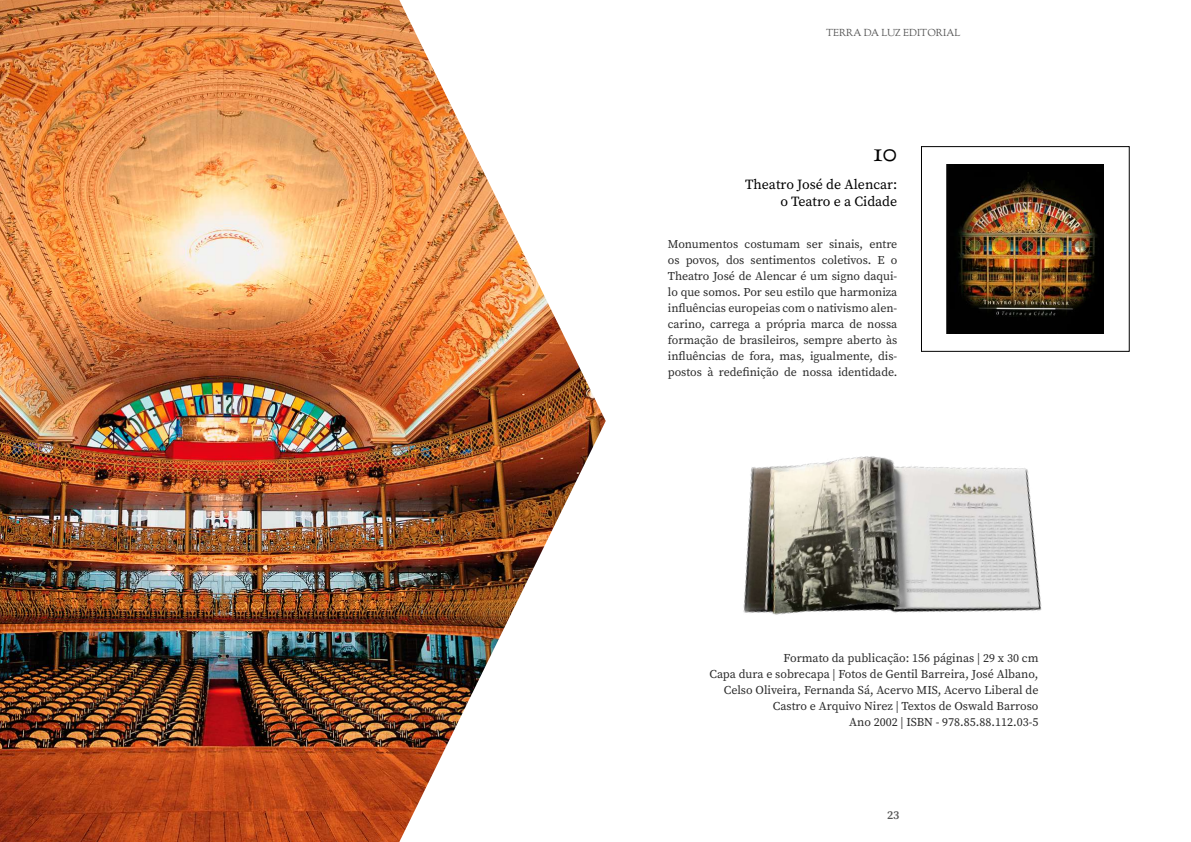
<style>
.page{position:relative;width:1191px;height:842px;background:#fff}
.page>*{position:absolute;margin:0;border:0;box-sizing:border-box;transform-origin:0 0}
.t1{font:27.9px "OFL Goudy St M";color:#000}
.t2{font:13.9px/16.7px "Source Serif Pro";color:#000;text-align:right}
.t3{font:12px/16px "Source Serif Pro";color:#2b2b2b;text-align:right}
.t4{font:600 12px "Source Serif Pro";color:#575757}
.t5{font:11.9px/15.9px "Source Serif Pro";letter-spacing:-.005em;color:#2b2b2b;text-align:justify}
.t6{font:10px "OFL Goudy St M";color:#575757}
</style>
<div class="page">
<img style="left:0;top:0;width:606px;height:842px">
<div style="left:921px;top:146px;width:208px;height:206px;border:1px solid #000"></div>
<img style="left:743px;top:456px;width:299px;height:159px">
<img style="left:946px;top:165px;width:158px;height:168px">
<p class="t6" style="left:826px;top:27px;width:136px">TERRA DA LUZ EDITORIAL</p>
<h1 class="t1" style="left:873px;top:134px;width:25px">10</h1>
<p class="t2" style="left:745px;top:176px;width:154px">Theatro José de Alencar: o Teatro e a Cidade</p>
<p class="t5" style="left:668px;top:236px;width:231px">Monumentos costumam ser sinais, entre os povos, dos sentimentos coletivos. E o Theatro José de Alencar é um signo daqui&shy;lo que somos. Por seu estilo que harmoniza influências europeias com o nativismo alen&shy;carino, carrega a própria marca de nossa formação de brasileiros, sempre aberto às influências de fora, mas, igualmente, dis&shy;postos à redefinição de nossa identidade.</p>
<p class="t3" style="left:709px;top:650px;width:330px">Formato da publicação: 156 páginas | 29 x 30 cm<br>Capa dura e sobrecapa | Fotos de Gentil Barreira, José Albano, Celso Oliveira, Fernanda Sá, Acervo MIS, Acervo Liberal de Castro e Arquivo Nirez | Textos de Oswald Barroso<br>Ano 2002 | ISBN - 978.85.88.112.03-5</p>
<p class="t4" style="left:887px;top:807px;width:14px">23</p>
</div>
